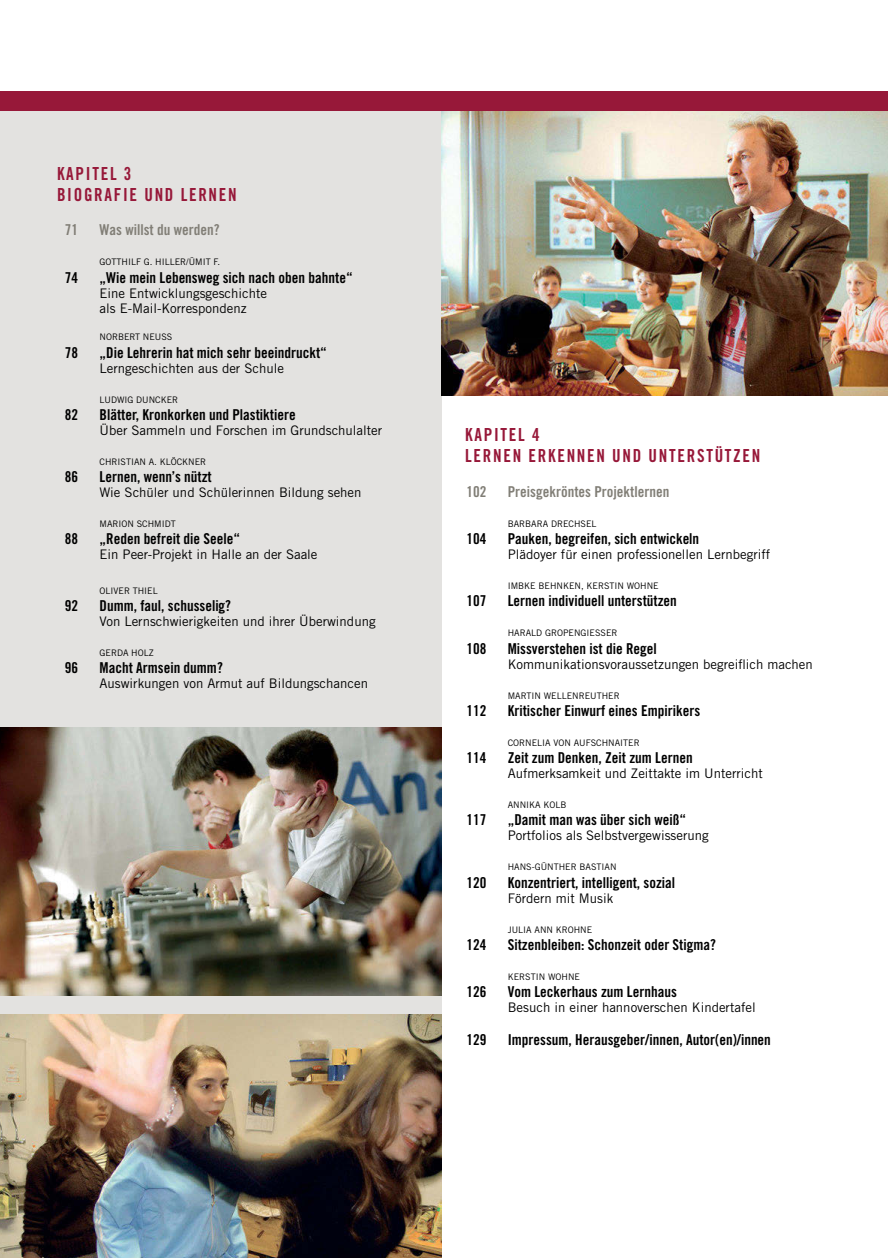
<style>
.page{position:relative;width:888px;height:1258px;background:#fff}
.page>*{position:absolute;margin:0;border:0;box-sizing:border-box;transform-origin:0 0}
.t1{font:18px/21px "Trade Gothic LT Std Bd Cn 20";letter-spacing:.1em;color:#971839;scale:.95 1}
.t2{font:15px "Trade Gothic LT Std Bd Cn 20";color:#000}
.t3{font:15px "Trade Gothic LT Std Bd Cn 20";color:#817e76}
.t4{font:13.2px/15px "Trade Gothic LT Std";color:#000}
.t5{font:9px "Trade Gothic LT Std";color:#000}
</style>
<div class="page">
<div style="left:0;top:110px;width:442px;height:1142px;background:#e3e2e0"></div>
<div style="left:0;top:92px;width:888px;height:19px;background:#971839"></div>
<img style="left:0;top:727px;width:442px;height:268px">
<img style="left:442px;top:111px;width:446px;height:284px">
<img style="left:0;top:1014px;width:442px;height:244px">
<p class="t1" style="left:57px;top:163px;width:191px">KAPITEL 3<br>BIOGRAFIE UND LERNEN</p>
<p class="t3" style="left:65px;top:221px;width:15px">71</p>
<p class="t3" style="left:100px;top:221px;width:121px">Was willst du werden?</p>
<p class="t5" style="left:100px;top:257px;width:122px">GOTTHILF G. HILLER/ÜMIT F.</p>
<p class="t2" style="left:65px;top:268px;width:15px">74</p>
<p class="t2" style="left:100px;top:268px;width:255px">„Wie mein Lebensweg sich nach oben bahnte“</p>
<p class="t4" style="left:100px;top:285px;width:169px">Eine Entwicklungsgeschichte als E-Mail-Korrespondenz</p>
<p class="t5" style="left:100px;top:332px;width:74px">NORBERT NEUSS</p>
<p class="t2" style="left:65px;top:343px;width:15px">78</p>
<p class="t2" style="left:100px;top:343px;width:229px">„Die Lehrerin hat mich sehr beeindruckt“</p>
<p class="t4" style="left:100px;top:360px;width:186px">Lerngeschichten aus der Schule</p>
<p class="t5" style="left:100px;top:394px;width:80px">LUDWIG DUNCKER</p>
<p class="t2" style="left:65px;top:405px;width:15px">82</p>
<p class="t2" style="left:100px;top:405px;width:198px">Blätter, Kronkorken und Plastiktiere</p>
<p class="t4" style="left:100px;top:422px;width:284px">Über Sammeln und Forschen im Grundschulalter</p>
<p class="t5" style="left:100px;top:456px;width:108px">CHRISTIAN A. KLÖCKNER</p>
<p class="t2" style="left:65px;top:468px;width:15px">86</p>
<p class="t2" style="left:100px;top:468px;width:114px">Lernen, wenn’s nützt</p>
<p class="t4" style="left:100px;top:485px;width:263px">Wie Schüler und Schülerinnen Bildung sehen</p>
<p class="t5" style="left:100px;top:518px;width:78px">MARION SCHMIDT</p>
<p class="t2" style="left:65px;top:530px;width:15px">88</p>
<p class="t2" style="left:100px;top:530px;width:142px">„Reden befreit die Seele“</p>
<p class="t4" style="left:100px;top:547px;width:220px">Ein Peer-Projekt in Halle an der Saale</p>
<p class="t5" style="left:100px;top:585px;width:60px">OLIVER THIEL</p>
<p class="t2" style="left:65px;top:597px;width:15px">92</p>
<p class="t2" style="left:100px;top:597px;width:133px">Dumm, faul, schusselig?</p>
<p class="t4" style="left:100px;top:614px;width:278px">Von Lernschwierigkeiten und ihrer Überwindung</p>
<p class="t5" style="left:100px;top:647px;width:56px">GERDA HOLZ</p>
<p class="t2" style="left:65px;top:659px;width:15px">96</p>
<p class="t2" style="left:100px;top:659px;width:125px">Macht Armsein dumm?</p>
<p class="t4" style="left:100px;top:676px;width:270px">Auswirkungen von Armut auf Bildungschancen</p>
<p class="t1" style="left:465px;top:424px;width:312px">KAPITEL 4<br>LERNEN ERKENNEN UND UNTERSTÜTZEN</p>
<p class="t3" style="left:466px;top:482px;width:21px">102</p>
<p class="t3" style="left:508px;top:482px;width:163px">Preisgekröntes Projektlernen</p>
<p class="t5" style="left:508px;top:518px;width:90px">BARBARA DRECHSEL</p>
<p class="t2" style="left:466px;top:530px;width:21px">104</p>
<p class="t2" style="left:508px;top:530px;width:193px">Pauken, begreifen, sich entwickeln</p>
<p class="t4" style="left:508px;top:547px;width:264px">Plädoyer für einen professionellen Lernbegriff</p>
<p class="t5" style="left:508px;top:580px;width:152px">IMBKE BEHNKEN, KERSTIN WOHNE</p>
<p class="t2" style="left:466px;top:592px;width:21px">107</p>
<p class="t2" style="left:508px;top:592px;width:171px">Lernen individuell unterstützen</p>
<p class="t5" style="left:508px;top:628px;width:111px">HARALD GROPENGIESSER</p>
<p class="t2" style="left:466px;top:639px;width:21px">108</p>
<p class="t2" style="left:508px;top:639px;width:151px">Missverstehen ist die Regel</p>
<p class="t4" style="left:508px;top:656px;width:307px">Kommunikationsvoraussetzungen begreiflich machen</p>
<p class="t5" style="left:508px;top:690px;width:113px">MARTIN WELLENREUTHER</p>
<p class="t2" style="left:466px;top:701px;width:21px">112</p>
<p class="t2" style="left:508px;top:701px;width:194px">Kritischer Einwurf eines Empirikers</p>
<p class="t5" style="left:508px;top:737px;width:133px">CORNELIA VON AUFSCHNAITER</p>
<p class="t2" style="left:466px;top:749px;width:21px">114</p>
<p class="t2" style="left:508px;top:749px;width:186px">Zeit zum Denken, Zeit zum Lernen</p>
<p class="t4" style="left:508px;top:766px;width:257px">Aufmerksamkeit und Zeittakte im Unterricht</p>
<p class="t5" style="left:508px;top:799px;width:60px">ANNIKA KOLB</p>
<p class="t2" style="left:466px;top:811px;width:21px">117</p>
<p class="t2" style="left:508px;top:811px;width:180px">„Damit man was über sich weiß“</p>
<p class="t4" style="left:508px;top:828px;width:202px">Portfolios als Selbstvergewisserung</p>
<p class="t5" style="left:508px;top:862px;width:110px">HANS-GÜNTHER BASTIAN</p>
<p class="t2" style="left:466px;top:873px;width:21px">120</p>
<p class="t2" style="left:508px;top:873px;width:169px">Konzentriert, intelligent, sozial</p>
<p class="t4" style="left:508px;top:890px;width:107px">Fördern mit Musik</p>
<p class="t5" style="left:508px;top:924px;width:86px">JULIA ANN KROHNE</p>
<p class="t2" style="left:466px;top:935px;width:21px">124</p>
<p class="t2" style="left:508px;top:935px;width:210px">Sitzenbleiben: Schonzeit oder Stigma?</p>
<p class="t5" style="left:508px;top:971px;width:74px">KERSTIN WOHNE</p>
<p class="t2" style="left:466px;top:983px;width:21px">126</p>
<p class="t2" style="left:508px;top:983px;width:171px">Vom Leckerhaus zum Lernhaus</p>
<p class="t4" style="left:508px;top:1000px;width:249px">Besuch in einer hannoverschen Kindertafel</p>
<p class="t2" style="left:466px;top:1030px;width:21px">129</p>
<p class="t2" style="left:508px;top:1030px;width:265px">Impressum, Herausgeber/innen, Autor(en)/innen</p>
</div>
